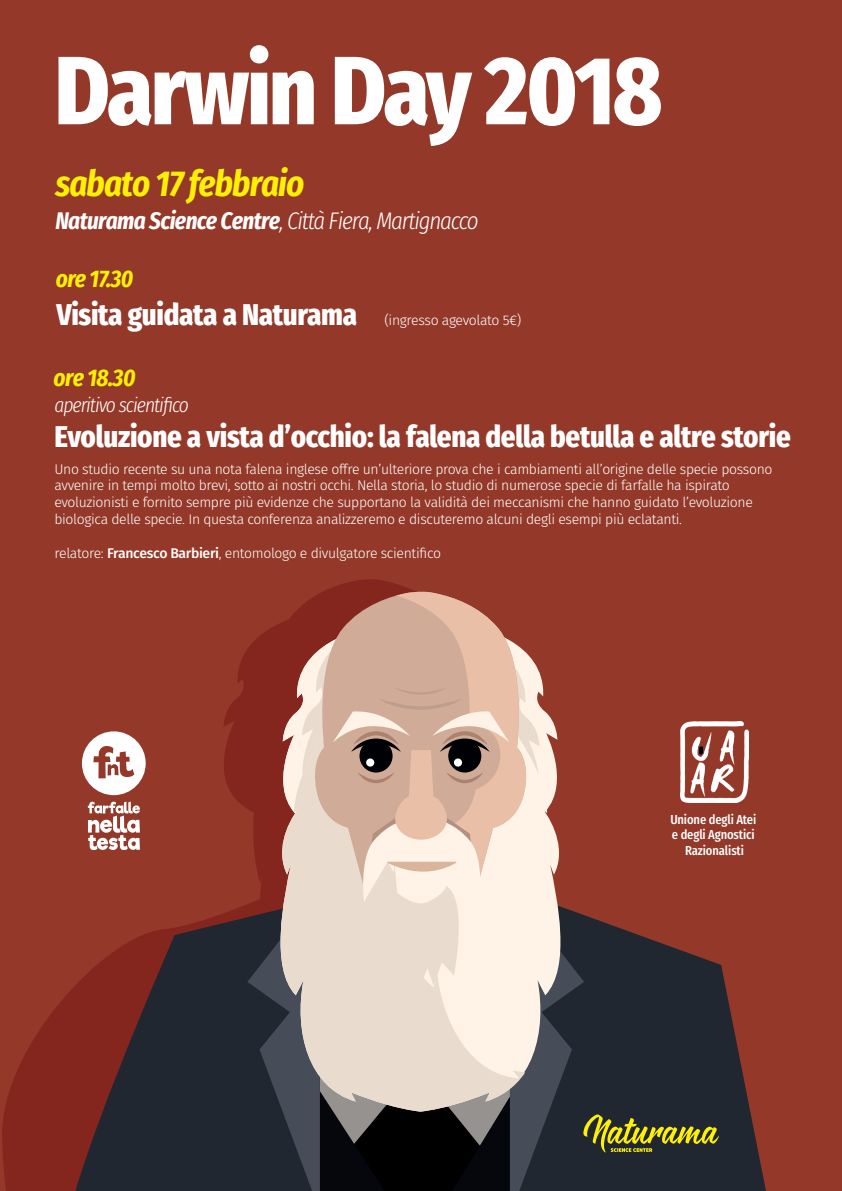
<style>
.page{position:relative;width:842px;height:1191px;background:#943929}
.page>*{position:absolute;margin:0;border:0;box-sizing:border-box;transform-origin:0 0}
.t1{font:800 96.9px "Fira Sans Condensed";letter-spacing:-.025em;color:#fff}
.t2{font:italic 700 36px "Fira Sans Condensed";letter-spacing:-.025em;color:#fff101}
.t3{font:800 30px "Fira Sans Condensed";letter-spacing:-.01em;color:#fff}
.t4{font:italic 300 24px "Fira Sans Condensed";letter-spacing:-.05em;color:#fff}
.t5{font:italic 700 24px "Fira Sans Condensed";letter-spacing:-.025em;color:#fff101}
.t6{font:italic 300 20.4px "Fira Sans Condensed";letter-spacing:-.05em;color:#fff}
.t7{font:300 14px/16.8px "Fira Sans";letter-spacing:-.025em;color:#fff}
.t8{font:500 13px/15.6px "Fira Sans Condensed";letter-spacing:-.01em;color:#fff;text-align:center}
.s1{font-weight:700}
.s2{font-family:"Fira Sans";font-weight:300;font-size:14px}
.s3{font-weight:500}
</style>
<div class="page">
<svg style="left:2px;top:579px;width:729px;height:612px"></svg>
<svg style="left:63px;top:876px;width:703px;height:315px;fill:#212730"></svg>
<svg style="left:247px;top:888px;width:337px;height:303px;background:#2d2a32"></svg>
<svg style="left:269px;top:591px;width:302px;height:600px;background:#b49c91"></svg>
<svg style="left:88px;top:801px;width:52px;height:49px"></svg>
<svg style="left:82px;top:731px;width:64px;height:64px"></svg>
<img style="left:681px;top:722px;width:67px;height:80px">
<svg style="left:583px;top:1114px;width:136px;height:38px;background:#5e5f22"></svg>
<h1 class="t1" style="left:54px;top:2px;width:610px">Darwin Day 2018</h1>
<h2 class="t2" style="left:55px;top:158px;width:250px">sabato 17 febbraio</h2>
<h3 class="t4" style="left:55px;top:203px;width:425px"><span class="s1">Naturama Science Centre</span>, Città Fiera, Martignacco</h3>
<h3 class="t5" style="left:56px;top:262px;width:79px">ore 17.30</h3>
<h3 class="t3" style="left:56px;top:287px;width:466px">Visita guidata a Naturama <span class="s2">(ingresso agevolato 5€)</span></h3>
<h3 class="t5" style="left:54px;top:360px;width:83px">ore 18.30</h3>
<h3 class="t6" style="left:54px;top:391px;width:136px">aperitivo scientifico</h3>
<h3 class="t3" style="left:54px;top:409px;width:738px">Evoluzione a vista d’occhio: la falena della betulla e altre storie</h3>
<p class="t7" style="left:54px;top:460px;width:720px">Uno studio recente su una nota falena inglese offre un’ulteriore prova che i cambiamenti all’origine delle specie possono avvenire in tempi molto brevi, sotto ai nostri occhi. Nella storia, lo studio di numerose specie di farfalle ha ispirato evoluzionisti e fornito sempre più evidenze che supportano la validità dei meccanismi che hanno guidato l’evoluzione biologica delle specie. In questa conferenza analizzeremo e discuteremo alcuni degli esempi più eclatanti.</p>
<p class="t7" style="left:54px;top:544px;width:388px">relatore: <span class="s3">Francesco Barbieri</span>, entomologo e divulgatore scientifico</p>
<p class="t8" style="left:670px;top:810px;width:87px">Unione degli Atei e degli Agnostici<br>Razionalisti</p>
</div>
